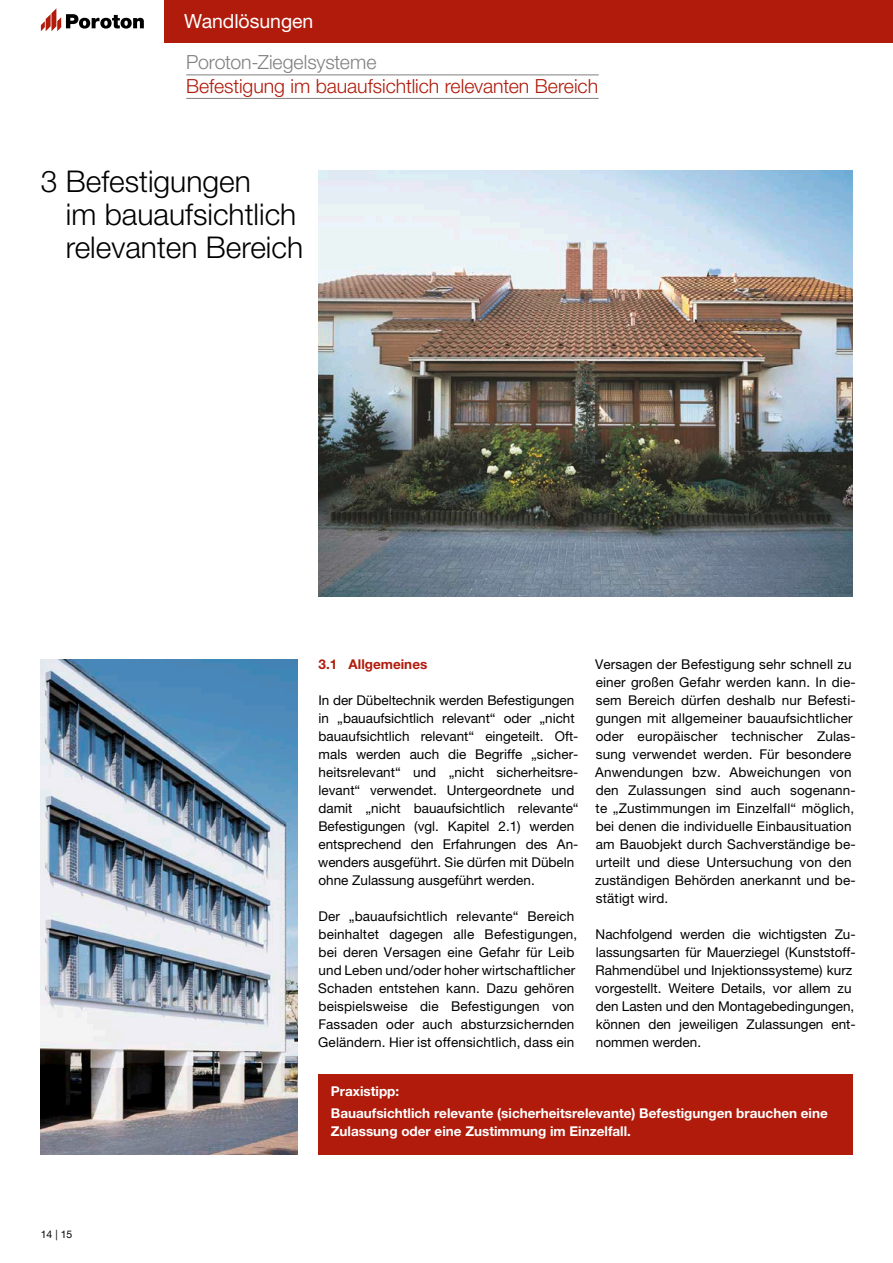
<style>
.page{position:relative;width:893px;height:1263px;background:#fff}
.page>*{position:absolute;margin:0;border:0;box-sizing:border-box;transform-origin:0 0}
.t1{font:300 30px/33px "Helvetica Neue LT Pro";color:#000}
.t2{font:300 19.5px "Helvetica Neue LT Pro";letter-spacing:-.005em;color:#b01b0b}
.t3{font:300 19.5px "Helvetica Neue LT Pro";letter-spacing:-.005em;color:#808180}
.t4{font:19.5px "Helvetica Neue LT Pro";letter-spacing:-.005em;color:#fff}
.t5{font:13.5px/18px "Helvetica Neue LT Pro";letter-spacing:.01em;color:#000}
.t6{font:700 13.5px/22.2px "Helvetica Neue LT Pro";color:#fff}
.t7{font:700 13.5px "Helvetica Neue LT Pro";color:#b01b0b}
.t8{font:10.5px "Helvetica Neue LT Pro";color:#000}
</style>
<div class="page">
<div style="left:164px;top:0;width:729px;height:43px;background:#b01b0b"></div>
<svg style="left:41px;top:8px;width:103px;height:23px"></svg>
<img style="left:41px;top:659px;width:257px;height:495px">
<img style="left:318px;top:170px;width:534px;height:427px">
<div style="left:318px;top:1074px;width:534px;height:80px;background:#b01b0b"></div>
<hr style="left:186px;top:75px;width:413px;height:1px;background:#808180">
<hr style="left:186px;top:98px;width:413px;height:1px;background:#808180">
<h2 class="t4" style="left:184px;top:10px;width:131px">Wandlösungen</h2>
<h2 class="t3" style="left:186px;top:50px;width:192px">Poroton-Ziegelsysteme</h2>
<h2 class="t2" style="left:186px;top:74px;width:413px">Befestigung im bauaufsichtlich relevanten Bereich</h2>
<h1 class="t1" style="left:66px;top:164px;width:239px;text-indent:-25px">3 Befestigungen<br>im bauaufsichtlich relevanten Bereich</h1>
<p class="t8" style="left:41px;top:1228px;width:33px">14 | 15</p>
<p class="t7" style="left:319px;top:656px;width:110px">3.1 Allgemeines</p>
<p class="t5" style="left:318px;top:691px;width:262px">In der Dübeltechnik werden Befestigungen in „bauaufsichtlich relevant“ oder „nicht bauaufsichtlich relevant“ eingeteilt. Oft&shy;mals werden auch die Begriffe „sicher&shy;heitsrelevant“ und „nicht sicherheitsre&shy;levant“ verwendet. Untergeordnete und damit „nicht bauaufsichtlich relevante“ Befestigungen (vgl. Kapitel 2.1) werden entsprechend den Erfahrungen des An&shy;wenders ausgeführt. Sie dürfen mit Dübeln ohne Zulassung ausgeführt werden.</p>
<p class="t5" style="left:318px;top:907px;width:260px">Der „bauaufsichtlich relevante“ Bereich beinhaltet dagegen alle Befestigungen, bei deren Versagen eine Gefahr für Leib und Leben und/oder hoher wirtschaftlicher Schaden entstehen kann. Dazu gehören beispielsweise die Befestigungen von Fassaden oder auch absturzsichernden Geländern. Hier ist offensichtlich, dass ein</p>
<p class="t5" style="left:595px;top:655px;width:262px">Versagen der Befestigung sehr schnell zu einer großen Gefahr werden kann. In die&shy;sem Bereich dürfen deshalb nur Befesti&shy;gungen mit allgemeiner bauaufsichtlicher oder europäischer technischer Zulas&shy;sung verwendet werden. Für besondere Anwendungen bzw. Abweichungen von den Zulassungen sind auch sogenann&shy;te „Zustimmungen im Einzelfall“ möglich, bei denen die individuelle Einbausituation am Bauobjekt durch Sachverständige be&shy;urteilt und diese Untersuchung von den zuständigen Behörden anerkannt und be&shy;stätigt wird.</p>
<p class="t5" style="left:595px;top:925px;width:262px">Nachfolgend werden die wichtigsten Zu&shy;lassungsarten für Mauerziegel (Kunststoff-Rahmendübel und Injektionssysteme) kurz vorgestellt. Weitere Details, vor allem zu den Lasten und den Montagebedingungen, können den jeweiligen Zulassungen ent&shy;nommen werden.</p>
<p class="t6" style="left:331px;top:1080px;width:498px">Praxistipp:<br>Bauaufsichtlich relevante (sicherheitsrelevante) Befestigungen brauchen eine</p>
<p class="t6" style="left:331px;top:1120px;width:302px">Zulassung oder eine Zustimmung im Einzelfall.</p>
</div>
